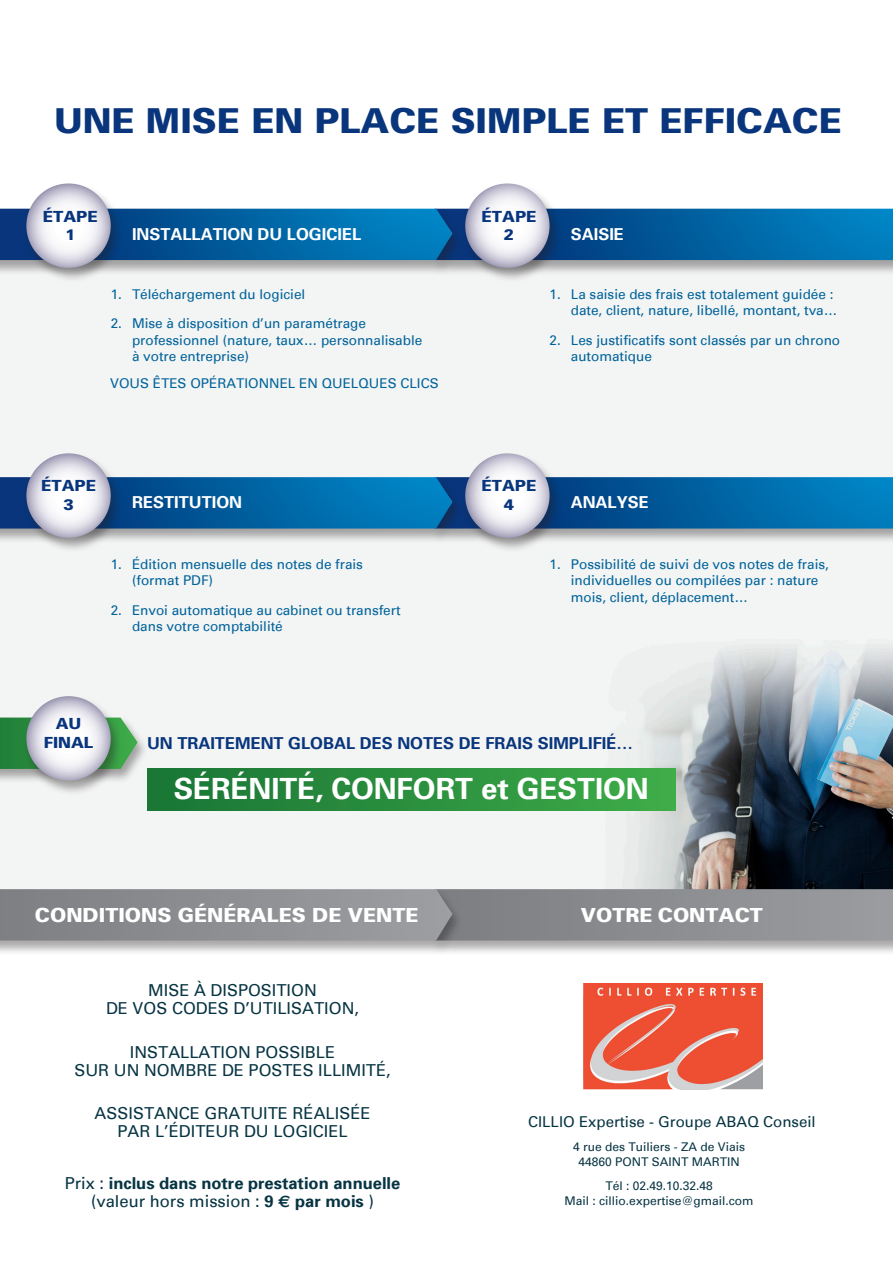
<style>
.page{position:relative;width:893px;height:1263px;background:#fff}
.page>*{position:absolute;margin:0;border:0;box-sizing:border-box;transform-origin:0 0}
.Style_de_paragraphe{font:900 34.5px "Univers 75";color:#08357c}
.t1{font:700 29.25px "Univers 65";color:#fff}
.Style_de_paragraphe-2{font:900 19.5px "Univers 75";color:#fff}
.Style_de_paragraphe-3{font:16.5px/18px "Univers";color:#073443;text-align:center}
.Style_de_paragraphe-4{font:700 16.5px "Univers 65";color:#fff}
.Style_de_paragraphe-5{font:700 16.5px "Univers 65";color:#08357c}
.Style_de_paragraphe-6{font:700 16.5px "Univers 65";color:#073443}
.Style_de_paragraphe-7{font:900 15.45px/18.8px "Univers 75";color:#08357c;text-align:center}
.t2{font:15px "Univers";color:#073443}
.Style_de_paragraphe-8{font:13.5px/16.5px "Univers";color:#00639a}
.t3{font:12px "Univers";color:#073443}
.s1{font-family:"Univers";font-weight:400}
.s2{font-family:"Univers 65";font-weight:700}
</style>
<div class="page">
<div style="left:0;top:258px;width:893px;height:245px;background:#f3f4f4"></div>
<div style="left:0;top:503px;width:893px;height:386px;background:#f3f4f4"></div>
<div style="left:432px;top:476px;width:461px;height:68px;background:#231f20;opacity:.39"></div>
<div style="left:0;top:476px;width:464px;height:68px;background:#231f20;opacity:.39"></div>
<svg style="left:0;top:477px;width:893px;height:51px;background:#0162a2"></svg>
<div style="left:22px;top:452px;width:101px;height:101px;background:#231f20;opacity:.39"></div>
<svg style="left:26px;top:453px;width:85px;height:85px"></svg>
<div style="left:461px;top:452px;width:101px;height:101px;background:#231f20;opacity:.39"></div>
<svg style="left:465px;top:453px;width:85px;height:85px"></svg>
<div style="left:432px;top:208px;width:461px;height:68px;background:#231f20;opacity:.39"></div>
<div style="left:0;top:208px;width:464px;height:68px;background:#231f20;opacity:.39"></div>
<svg style="left:0;top:209px;width:893px;height:51px;background:#0061a2"></svg>
<div style="left:22px;top:183px;width:101px;height:100px;background:#231f20;opacity:.39"></div>
<svg style="left:26px;top:183px;width:85px;height:85px"></svg>
<div style="left:461px;top:183px;width:101px;height:100px;background:#231f20;opacity:.39"></div>
<svg style="left:465px;top:183px;width:85px;height:85px"></svg>
<img style="left:573px;top:644px;width:320px;height:244px">
<div style="left:432px;top:888px;width:461px;height:68px;background:#231f20;opacity:.39"></div>
<div style="left:0;top:888px;width:464px;height:68px;background:#231f20;opacity:.39"></div>
<svg style="left:0;top:889px;width:893px;height:51px;background:#8b8d90"></svg>
<div style="left:0;top:717px;width:149px;height:68px;background:#231f20;opacity:.39"></div>
<svg style="left:0;top:717px;width:138px;height:52px;background:#529c61"></svg>
<div style="left:22px;top:695px;width:101px;height:101px;background:#231f20;opacity:.39"></div>
<svg style="left:26px;top:696px;width:85px;height:84px"></svg>
<div style="left:147px;top:768px;width:528px;height:42px;background:linear-gradient(to right,#197535,#3eac48)"></div>
<img style="left:584px;top:983px;width:178px;height:107px">
<p class="Style_de_paragraphe" style="left:54px;top:99px;width:789px">UNE MISE EN PLACE SIMPLE ET EFFICACE</p>
<p class="Style_de_paragraphe-7" style="left:43px;top:206px;width:56px">ÉTAPE</p>
<p class="Style_de_paragraphe-7" style="left:65px;top:225px;width:12px">1</p>
<p class="Style_de_paragraphe-7" style="left:482px;top:206px;width:56px">ÉTAPE</p>
<p class="Style_de_paragraphe-4" style="left:132px;top:223px;width:231px">INSTALLATION DU LOGICIEL</p>
<p class="Style_de_paragraphe-7" style="left:504px;top:225px;width:12px">2</p>
<p class="Style_de_paragraphe-4" style="left:571px;top:223px;width:55px">SAISIE</p>
<p class="Style_de_paragraphe-8" style="left:111px;top:286px;width:196px">1. Téléchargement du logiciel</p>
<p class="Style_de_paragraphe-8" style="left:132px;top:315px;width:292px;text-indent:-21px">2. Mise à disposition d’un paramétrage professionnel (nature, taux… personnalisable à votre entreprise)</p>
<p class="Style_de_paragraphe-8" style="left:110px;top:375px;width:330px">VOUS ÊTES OPÉRATIONNEL EN QUELQUES CLICS</p>
<p class="Style_de_paragraphe-8" style="left:550px;top:286px;width:289px;text-align:right">1. La saisie des frais est totalement guidée : date, client, nature, libellé, montant, tva…</p>
<p class="Style_de_paragraphe-8" style="left:571px;top:332px;width:271px;text-indent:-21px">2. Les justificatifs sont classés par un chrono automatique</p>
<p class="Style_de_paragraphe-7" style="left:41px;top:476px;width:56px">ÉTAPE</p>
<p class="Style_de_paragraphe-7" style="left:63px;top:495px;width:12px">3</p>
<p class="Style_de_paragraphe-7" style="left:481px;top:476px;width:56px">ÉTAPE</p>
<p class="Style_de_paragraphe-4" style="left:132px;top:492px;width:112px">RESTITUTION</p>
<p class="Style_de_paragraphe-7" style="left:504px;top:495px;width:12px">4</p>
<p class="Style_de_paragraphe-4" style="left:571px;top:492px;width:79px">ANALYSE</p>
<p class="Style_de_paragraphe-8" style="left:132px;top:556px;width:233px;text-indent:-21px">1. Édition mensuelle des notes de frais (format PDF)</p>
<p class="Style_de_paragraphe-8" style="left:132px;top:602px;width:270px;text-indent:-21px">2. Envoi automatique au cabinet ou transfert dans votre comptabilité</p>
<p class="Style_de_paragraphe-8" style="left:571px;top:556px;width:260px;text-indent:-21px">1. Possibilité de suivi de vos notes de frais, individuelles ou compilées par : nature mois, client, déplacement…</p>
<p class="Style_de_paragraphe-7" style="left:44px;top:714px;width:51px">AU<br>FINAL</p>
<p class="Style_de_paragraphe-5" style="left:147px;top:732px;width:487px">UN TRAITEMENT GLOBAL DES NOTES DE FRAIS SIMPLIFIÉ…</p>
<p class="t1" style="left:174px;top:770px;width:477px">SÉRÉNITÉ, CONFORT et GESTION</p>
<p class="Style_de_paragraphe-2" style="left:35px;top:903px;width:385px">CONDITIONS GÉNÉRALES DE VENTE</p>
<p class="Style_de_paragraphe-2" style="left:581px;top:903px;width:184px">VOTRE CONTACT</p>
<p class="Style_de_paragraphe-3" style="left:106px;top:982px;width:255px">MISE À DISPOSITION<br>DE VOS CODES D’UTILISATION,</p>
<p class="Style_de_paragraphe-3" style="left:74px;top:1043px;width:318px">INSTALLATION POSSIBLE<br>SUR UN NOMBRE DE POSTES ILLIMITÉ,</p>
<p class="Style_de_paragraphe-3" style="left:95px;top:1105px;width:277px">ASSISTANCE GRATUITE RÉALISÉE<br>PAR L’ÉDITEUR DU LOGICIEL</p>
<p class="Style_de_paragraphe-6" style="left:65px;top:1173px;width:337px"><span class="s1">Prix :</span> inclus dans notre prestation annuelle</p>
<p class="Style_de_paragraphe-3" style="left:91px;top:1193px;width:284px">(valeur hors mission : <span class="s2">9 € par mois</span> )</p>
<p class="t2" style="left:528px;top:1112px;width:289px">CILLIO Expertise - Groupe ABAQ Conseil</p>
<p class="t3" style="left:573px;top:1140px;width:174px">4 rue des Tuiliers - ZA de Viais</p>
<p class="t3" style="left:578px;top:1155px;width:163px">44860 PONT SAINT MARTIN</p>
<p class="t3" style="left:605px;top:1178px;width:109px">Tél : 02.49.10.32.48</p>
<p class="t3" style="left:565px;top:1193px;width:190px">Mail : cillio.expertise@gmail.com</p>
</div>
